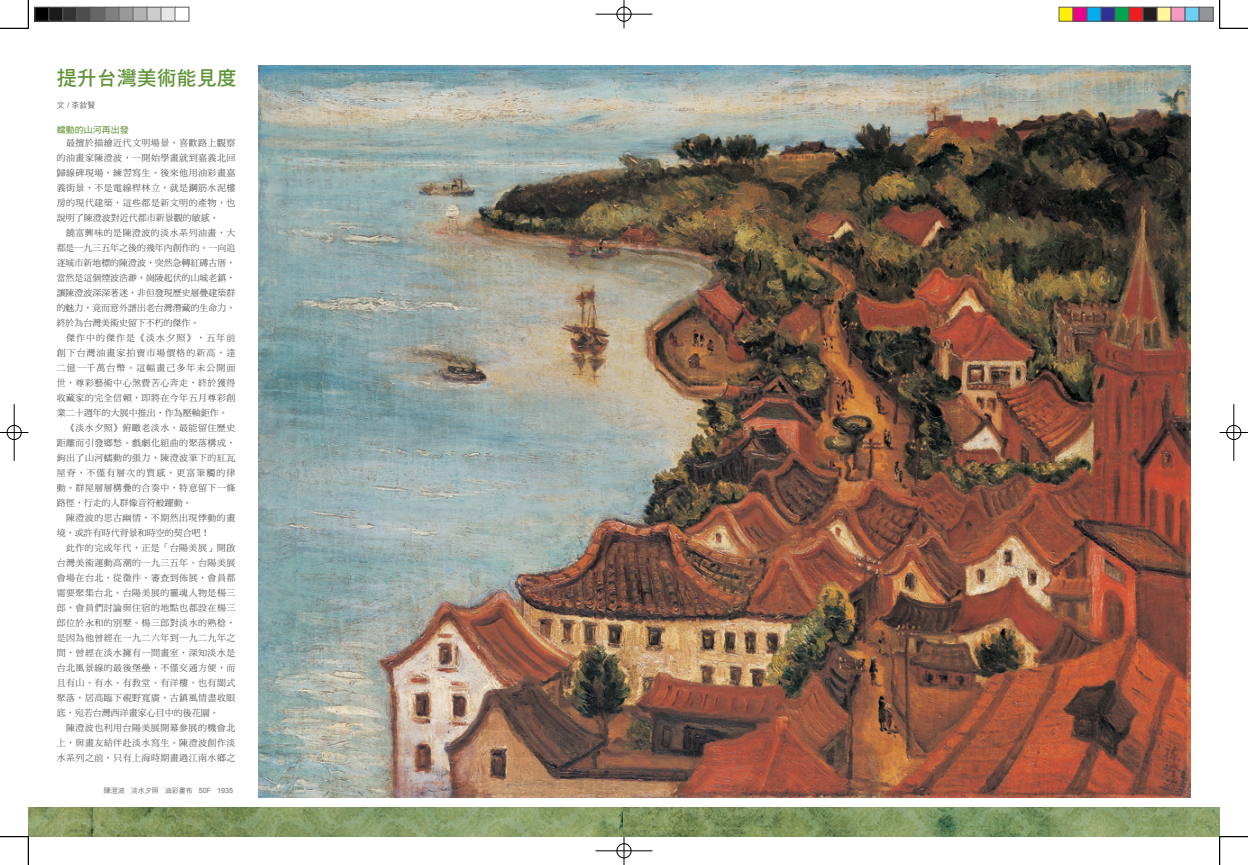
<style>
.page{position:relative;width:1248px;height:865px;background:#fff}
.page>*{position:absolute;margin:0;border:0;box-sizing:border-box;transform-origin:0 0}
.大標{font:20px "DF Hei Std W7";color:#5f9336}
.內文{font:9px/15px "DF Ming Std W5";letter-spacing:.045em;color:#4b4c4d;text-align:justify}
.小小標{font:9px "DF Hei Std W7";color:#759f4b}
.作者{font:8px "DF Hei Std W5";color:#6c6d70}
.圖說{font:7px "DF Hei Std W5";color:#6c6d70}
.s1{font-family:"Arial";font-size:8.2px}
.s2{font-family:"Arial";font-size:7.2px}
</style>
<div class="page">
<img style="left:28px;top:807px;width:595px;height:29px">
<img style="left:623px;top:807px;width:596px;height:29px">
<img style="left:258px;top:65px;width:932px;height:732px">
<svg style="left:0;top:0;width:29px;height:29px"></svg>
<svg style="left:0;top:836px;width:29px;height:29px"></svg>
<svg style="left:1219px;top:0;width:28px;height:29px"></svg>
<svg style="left:1219px;top:836px;width:28px;height:29px"></svg>
<div style="left:616px;top:6px;width:15px;height:16px;border:1px solid #fff;border-radius:50%"></div>
<div style="left:616px;top:7px;width:15px;height:14px;border:1px solid #000;border-radius:50%"></div>
<hr style="left:595px;top:14px;width:57px;height:1px;background:#000">
<svg style="left:623px;top:0;width:1px;height:28px"></svg>
<div style="left:616px;top:843px;width:15px;height:15px;border:1px solid #000;border-radius:50%"></div>
<hr style="left:595px;top:850px;width:57px;height:1px;background:#000">
<svg style="left:623px;top:836px;width:1px;height:29px"></svg>
<div style="left:6px;top:424px;width:16px;height:16px;border:1px solid #fff;border-radius:50%"></div>
<hr style="left:13px;top:404px;width:2px;height:57px;background:#fff">
<div style="left:7px;top:425px;width:14px;height:15px;border:1px solid #000;border-radius:50%"></div>
<svg style="left:0;top:432px;width:28px;height:1px"></svg>
<hr style="left:14px;top:404px;width:1px;height:57px;background:#000">
<div style="left:1225px;top:424px;width:16px;height:16px;border:1px solid #fff;border-radius:50%"></div>
<hr style="left:1232px;top:404px;width:2px;height:57px;background:#fff">
<div style="left:1226px;top:425px;width:14px;height:15px;border:1px solid #000;border-radius:50%"></div>
<svg style="left:1219px;top:432px;width:28px;height:1px"></svg>
<hr style="left:1233px;top:404px;width:1px;height:57px;background:#000">
<div style="left:35px;top:7px;width:14px;height:14px;background:#000"></div>
<div style="left:34px;top:7px;width:15px;height:15px;border:1px solid #595959"></div>
<div style="left:49px;top:7px;width:14px;height:14px;background:#1a1a1a"></div>
<div style="left:48px;top:7px;width:15px;height:15px;border:1px solid #595959"></div>
<div style="left:63px;top:7px;width:14px;height:14px;background:#333"></div>
<div style="left:62px;top:7px;width:15px;height:15px;border:1px solid #595959"></div>
<div style="left:77px;top:7px;width:14px;height:14px;background:#4d4d4d"></div>
<div style="left:76px;top:7px;width:15px;height:15px;border:1px solid #595959"></div>
<div style="left:91px;top:7px;width:14px;height:14px;background:#666"></div>
<div style="left:90px;top:7px;width:15px;height:15px;border:1px solid #595959"></div>
<div style="left:105px;top:7px;width:14px;height:14px;background:#808080"></div>
<div style="left:104px;top:7px;width:15px;height:15px;border:1px solid #595959"></div>
<div style="left:119px;top:7px;width:14px;height:14px;background:#999"></div>
<div style="left:118px;top:7px;width:15px;height:15px;border:1px solid #595959"></div>
<div style="left:133px;top:7px;width:14px;height:14px;background:#b3b3b3"></div>
<div style="left:132px;top:7px;width:15px;height:15px;border:1px solid #595959"></div>
<div style="left:147px;top:7px;width:14px;height:14px;background:#ccc"></div>
<div style="left:146px;top:7px;width:15px;height:15px;border:1px solid #595959"></div>
<div style="left:161px;top:7px;width:14px;height:14px;background:#e6e6e6"></div>
<div style="left:160px;top:7px;width:15px;height:15px;border:1px solid #595959"></div>
<div style="left:174px;top:7px;width:15px;height:15px;border:1px solid #595959"></div>
<div style="left:1058px;top:7px;width:14px;height:14px;background:#fff101"></div>
<div style="left:1058px;top:7px;width:15px;height:15px;border:1px solid #595959"></div>
<div style="left:1072px;top:7px;width:14px;height:14px;background:#ed028c"></div>
<div style="left:1072px;top:7px;width:15px;height:15px;border:1px solid #595959"></div>
<div style="left:1086px;top:7px;width:14px;height:14px;background:#00aeef"></div>
<div style="left:1086px;top:7px;width:15px;height:15px;border:1px solid #595959"></div>
<div style="left:1100px;top:7px;width:14px;height:14px;background:#2e3092"></div>
<div style="left:1100px;top:7px;width:15px;height:15px;border:1px solid #595959"></div>
<div style="left:1114px;top:7px;width:14px;height:14px;background:#00a54f"></div>
<div style="left:1114px;top:7px;width:15px;height:15px;border:1px solid #595959"></div>
<div style="left:1128px;top:7px;width:14px;height:14px;background:#ee1d23"></div>
<div style="left:1128px;top:7px;width:15px;height:15px;border:1px solid #595959"></div>
<div style="left:1142px;top:7px;width:14px;height:14px;background:#231f20"></div>
<div style="left:1142px;top:7px;width:15px;height:15px;border:1px solid #595959"></div>
<div style="left:1156px;top:7px;width:14px;height:14px;background:#fff79a"></div>
<div style="left:1156px;top:7px;width:15px;height:15px;border:1px solid #595959"></div>
<div style="left:1170px;top:7px;width:14px;height:14px;background:#f499c2"></div>
<div style="left:1170px;top:7px;width:15px;height:15px;border:1px solid #595959"></div>
<div style="left:1184px;top:7px;width:14px;height:14px;background:#6bcff6"></div>
<div style="left:1184px;top:7px;width:15px;height:15px;border:1px solid #595959"></div>
<div style="left:1198px;top:7px;width:14px;height:14px;background:#939598"></div>
<div style="left:1198px;top:7px;width:15px;height:15px;border:1px solid #595959"></div>
<p class="大標" style="left:57px;top:67px;width:181px">提升台灣美術能見度</p>
<p class="作者" style="left:57px;top:101px;width:40px">文<span class="s1">/</span>李欽賢</p>
<p class="小小標" style="left:57px;top:124px;width:73px">蠕動的山河再出發</p>
<p class="內文" style="left:57px;top:135px;width:180px;text-indent:9px">最擅於描繪近代文明場景，喜歡路上觀察的油畫家陳澄波，一開始學畫就到嘉義北回歸線碑現場，練習寫生。後來他用油彩畫嘉義街景，不是電線桿林立，就是鋼筋水泥樓房的現代建築，這些都是新文明的產物，也說明了陳澄波對近代都市新景觀的敏感。</p>
<p class="內文" style="left:57px;top:225px;width:180px;text-indent:9px">饒富興味的是陳澄波的淡水系列油畫，大都是一九三五年之後的幾年內創作的。一向追逐城市新地標的陳澄波，突然急轉紅磚古厝，當然是這個煙波浩渺，崗陵起伏的山城老鎮，讓陳澄波深深著迷，非但發現歷史層疊建築群的魅力，竟而意外譜出老台灣潛藏的生命力，終於為台灣美術史留下不朽的傑作。</p>
<p class="內文" style="left:57px;top:330px;width:180px;text-indent:9px">傑作中的傑作是《淡水夕照》，五年前創下台灣油畫家拍賣市場價格的新高，達二億一千萬台幣。這幅畫己多年未公開面世，尊彩藝術中心煞費苦心奔走，終於獲得收藏家的完全信賴，即將在今年五月尊彩創業二十週年的大展中推出，作為壓軸鉅作。</p>
<p class="內文" style="left:57px;top:420px;width:180px;text-indent:9px">《淡水夕照》俯瞰老淡水，最能留住歷史距離而引發鄉愁。戲劇化組曲的聚落構成，鉤出了山河蠕動的張力，陳澄波筆下的紅瓦屋脊，不僅有層次的質感，更富筆觸的律動。群屋層層構疊的合奏中，特意留下一條路徑，行走的人群像音符般躍動。</p>
<p class="內文" style="left:57px;top:510px;width:180px;text-indent:9px">陳澄波的思古幽情，不期然出現悸動的畫境，或許有時代背景和時空的契合吧！</p>
<p class="內文" style="left:57px;top:540px;width:180px;text-indent:9px">此作的完成年代，正是「台陽美展」開啟台灣美術運動高潮的一九三五年。台陽美展會場在台北，從徵件、審查到佈展，會員都需要聚集台北。台陽美展的靈魂人物是楊三郎，會員們討論與住宿的地點也都設在楊三郎位於永和的別墅。楊三郎對淡水的熟稔，是因為他曾經在一九二六年到一九二九年之間，曾經在淡水擁有一間畫室，深知淡水是台北風景線的最後堡壘，不僅交通方便，而且有山、有水、有教堂、有洋樓、也有閩式聚落，居高臨下視野寬廣，古鎮風情盡收眼底，宛若台灣西洋畫家心目中的後花園。</p>
<p class="內文" style="left:57px;top:720px;width:180px;text-indent:9px">陳澄波也利用台陽美展開幕參展的機會北上，與畫友結伴赴淡水寫生。陳澄波創作淡水系列之前，只有上海時期畫過江南水鄉之</p>
<p class="圖說" style="left:104px;top:786px;width:131px">陳澄波 淡水夕照 油彩畫布 <span class="s2">50F 1935</span></p>
</div>
